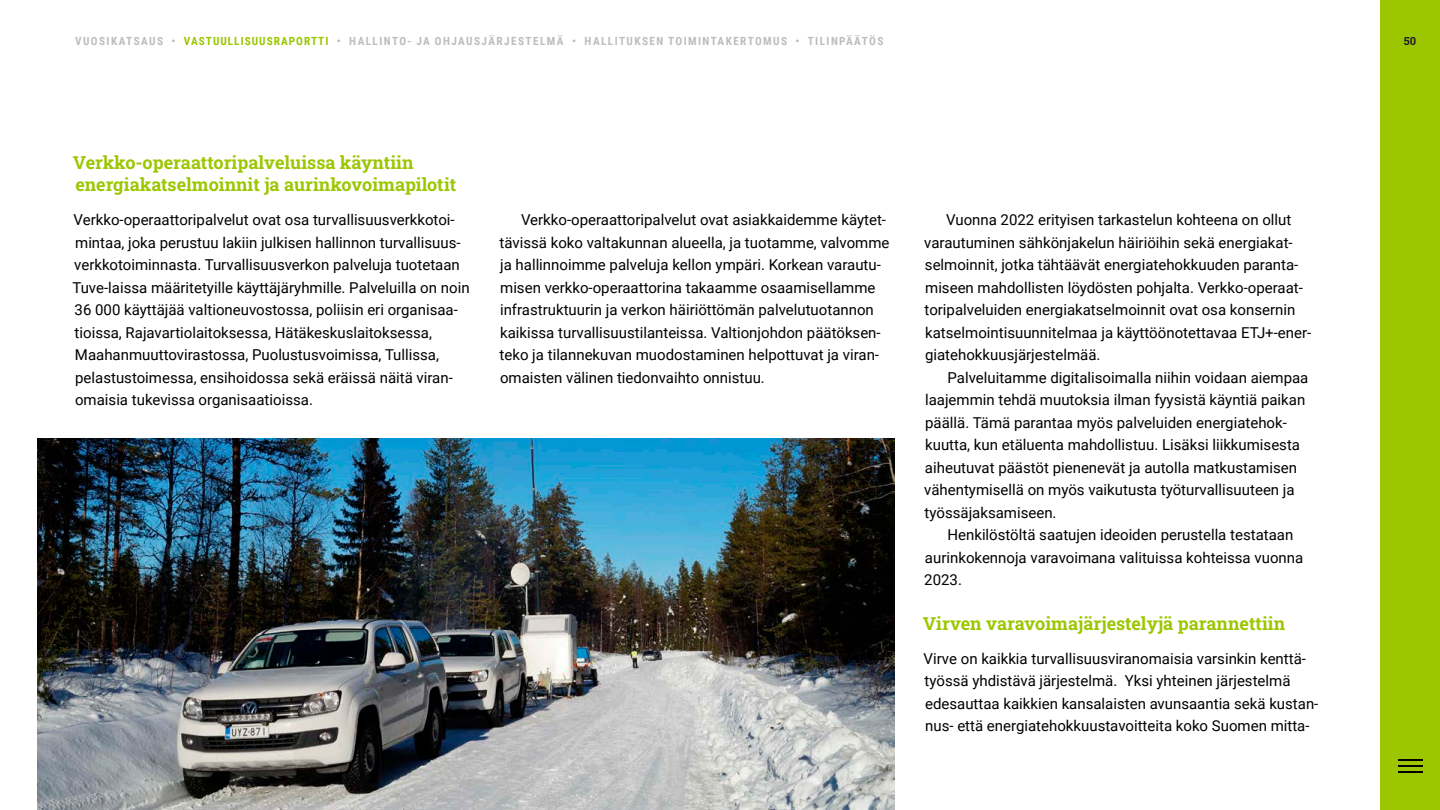
<style>
.page{position:relative;width:1440px;height:810px;background:#fff}
.page>*{position:absolute;margin:0;border:0;box-sizing:border-box;transform-origin:0 0}
.Väliotsikko_2{font:700 18px/22.5px "Roboto Slab";color:#9cc600}
.Body_2{font:15px/22.5px "Roboto";color:#000}
.Body{font:15px/22.5px "Roboto";color:#000}
.t1{font:700 11.25px "Roboto Condensed";letter-spacing:.125em;color:#bbbdc0}
.t2{font:700 11.25px "Roboto Slab";color:#231f20}
.s1{color:#9cc600}
</style>
<div class="page">
<img style="left:38px;top:439px;width:857px;height:371px">
<div style="left:1380px;top:0;width:60px;height:810px;background:#9cc600"></div>
<hr style="left:1398px;top:759px;width:24px;height:2px;background:#000">
<hr style="left:1398px;top:765px;width:24px;height:2px;background:#000">
<svg style="left:1398px;top:771px;width:24px;height:1px"></svg>
<p class="t1" style="left:75px;top:34px;width:810px">VUOSIKATSAUS • <span class="s1">VASTUULLISUUSRAPORTTI</span> • HALLINTO- JA OHJAUSJÄRJESTELMÄ • HALLITUKSEN TOIMINTAKERTOMUS • TILINPÄÄTÖS</p>
<p class="t2" style="left:1404px;top:34px;width:14px">50</p>
<p class="Väliotsikko_2" style="left:73px;top:151px;width:385px">Verkko-operaattoripalveluissa käyntiin energiakatselmoinnit ja aurinkovoimapilotit</p>
<p class="Body" style="left:72px;top:208px;width:399px">Verkko-operaattoripalvelut ovat osa turvallisuusverkkotoi&shy;mintaa, joka perustuu lakiin julkisen hallinnon turvallisuus&shy;verkkotoiminnasta. Turvallisuusverkon palveluja tuotetaan Tuve-laissa määritetyille käyttäjäryhmille. Palveluilla on noin 36 000 käyttäjää valtioneuvostossa, poliisin eri organisaa&shy;tioissa, Rajavartiolaitoksessa, Hätäkeskuslaitoksessa, Maahanmuuttovirastossa, Puolustusvoimissa, Tullissa, pelastustoimessa, ensihoidossa sekä eräissä näitä viran&shy;omaisia tukevissa organisaatioissa.</p>
<p class="Body_2" style="left:500px;top:208px;width:391px;text-indent:21px">Verkko-operaattoripalvelut ovat asiakkaidemme käytet&shy;tävissä koko valtakunnan alueella, ja tuotamme, valvomme ja hallinnoimme palveluja kellon ympäri. Korkean varautu&shy;misen verkko-operaattorina takaamme osaamisellamme infrastruktuurin ja verkon häiriöttömän palvelutuotannon kaikissa turvallisuustilanteissa. Valtionjohdon päätöksen&shy;teko ja tilannekuvan muodostaminen helpottuvat ja viran&shy;omaisten välinen tiedonvaihto onnistuu.</p>
<p class="Body_2" style="left:924px;top:208px;width:389px;text-indent:22px">Vuonna 2022 erityisen tarkastelun kohteena on ollut varautuminen sähkönjakelun häiriöihin sekä energiakat&shy;selmoinnit, jotka tähtäävät energiatehokkuuden paranta&shy;miseen mahdollisten löydösten pohjalta. Verkko-operaat&shy;toripalveluiden energiakatselmoinnit ovat osa konsernin katselmointisuunnitelmaa ja käyttöönotettavaa ETJ+-ener&shy;giatehokkuusjärjestelmää.</p>
<p class="Body_2" style="left:924px;top:365px;width:386px;text-indent:23px">Palveluitamme digitalisoimalla niihin voidaan aiempaa laajemmin tehdä muutoksia ilman fyysistä käyntiä paikan päällä. Tämä parantaa myös palveluiden energiatehok&shy;kuutta, kun etäluenta mahdollistuu. Lisäksi liikkumisesta aiheutuvat päästöt pienenevät ja autolla matkustamisen vähentymisellä on myös vaikutusta työturvallisuuteen ja työssäjaksamiseen.</p>
<p class="Body_2" style="left:924px;top:523px;width:381px;text-indent:23px">Henkilöstöltä saatujen ideoiden perustella testataan aurinkokennoja varavoimana valituissa kohteissa vuonna<br>2023.</p>
<p class="Väliotsikko_2" style="left:923px;top:612px;width:364px">Virven varavoimajärjestelyjä parannettiin</p>
<p class="Body" style="left:924px;top:647px;width:396px">Virve on kaikkia turvallisuusviranomaisia varsinkin kenttä&shy;työssä yhdistävä järjestelmä. Yksi yhteinen järjestelmä edesauttaa kaikkien kansalaisten avunsaantia sekä kustan&shy;nus- että energiatehokkuustavoitteita koko Suomen mitta-</p>
</div>
